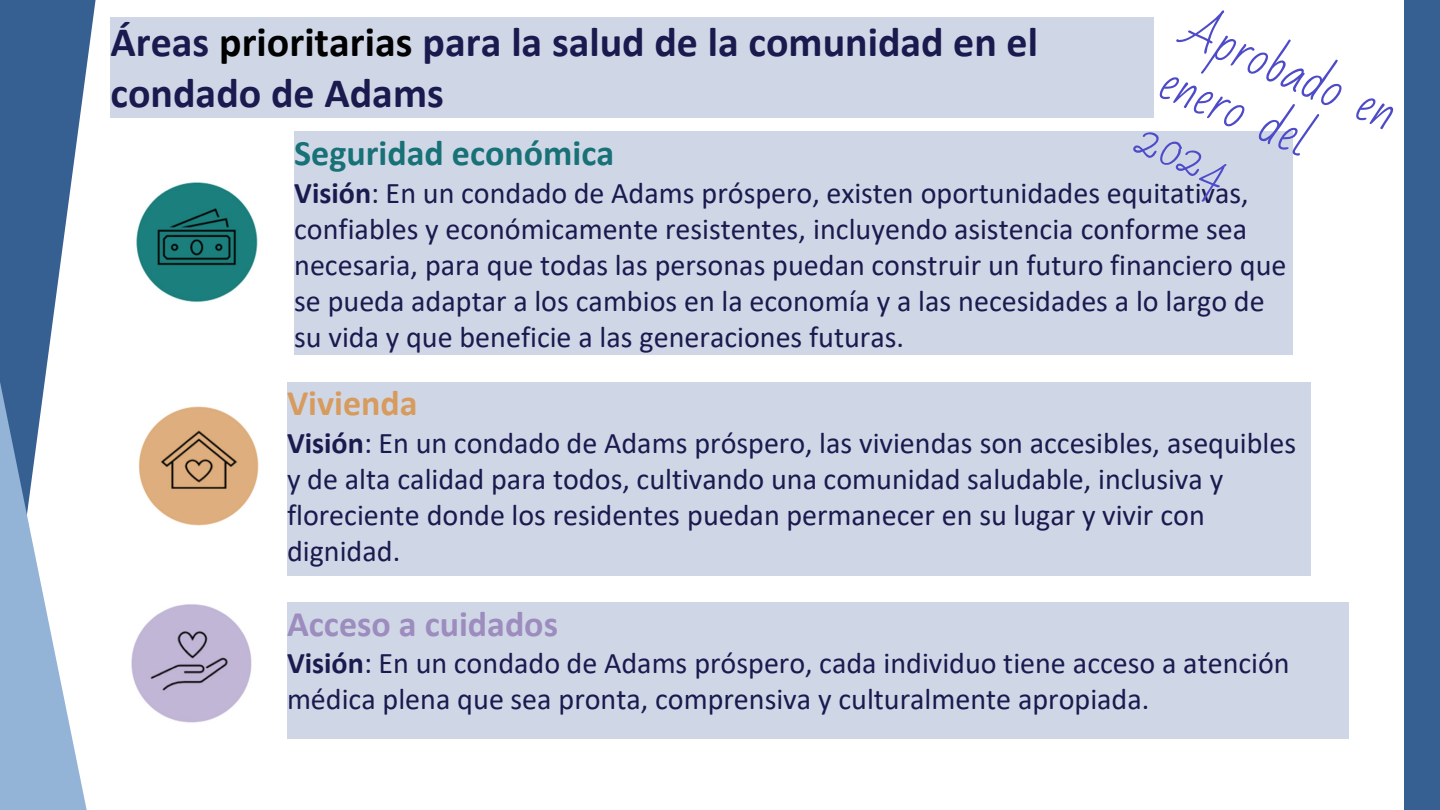
<style>
.page{position:relative;width:1440px;height:810px;background:#fff}
.page>*{position:absolute;margin:0;border:0;box-sizing:border-box;transform-origin:0 0}
.t1{font:700 42px/50.4px "Calibri";color:#1b1a4e}
.t2{font:700 36px "Calibri";color:#187176}
.t3{font:700 36px "Calibri";color:#9d8cbe}
.t4{font:700 36px "Calibri";color:#d79b5d}
.t5{font:30px/36px "Calibri";color:#1b1a4e}
.s1{color:#000}
.s2{font-weight:700}
</style>
<div class="page">
<div style="left:1405px;top:0;width:35px;height:810px;background:#366092"></div>
<svg style="left:0;top:0;width:96px;height:382px;fill:#366092"></svg>
<svg style="left:0;top:382px;width:87px;height:428px"></svg>
<div style="left:294px;top:131px;width:999px;height:223px;background:#cfd7e7"></div>
<div style="left:287px;top:382px;width:1024px;height:193px;background:#cfd7e7"></div>
<div style="left:287px;top:602px;width:1062px;height:136px;background:#cfd7e7"></div>
<div style="left:111px;top:17px;width:1043px;height:101px;background:#cfd7e7"></div>
<img style="left:136px;top:182px;width:122px;height:121px">
<img style="left:138px;top:406px;width:121px;height:120px">
<img style="left:131px;top:604px;width:121px;height:119px">
<svg style="left:1133px;top:10px;width:261px;height:192px"></svg>
<p class="t1" style="left:111px;top:16px;width:929px">Áreas <span class="s1">prioritarias</span> para la salud de la comunidad en el condado de Adams</p>
<p class="t2" style="left:294px;top:128px;width:322px">Seguridad económica</p>
<p class="t5" style="left:294px;top:174px;width:994px"><span class="s2">Visión</span>: En un condado de Adams próspero, existen oportunidades equitativas, confiables y económicamente resistentes, incluyendo asistencia conforme sea necesaria, para que todas las personas puedan construir un futuro financiero que se pueda adaptar a los cambios en la economía y a las necesidades a lo largo de su vida y que beneficie a las generaciones futuras.</p>
<p class="t4" style="left:287px;top:378px;width:132px">Vivienda</p>
<p class="t5" style="left:287px;top:424px;width:1011px"><span class="s2">Visión</span>: En un condado de Adams próspero, las viviendas son accesibles, asequibles y de alta calidad para todos, cultivando una comunidad saludable, inclusiva y floreciente donde los residentes puedan permanecer en su lugar y vivir con dignidad.</p>
<p class="t3" style="left:287px;top:598px;width:273px">Acceso a cuidados</p>
<p class="t5" style="left:287px;top:645px;width:1004px"><span class="s2">Visión</span>: En un condado de Adams próspero, cada individuo tiene acceso a atención médica plena que sea pronta, comprensiva y culturalmente apropiada.</p>
</div>
